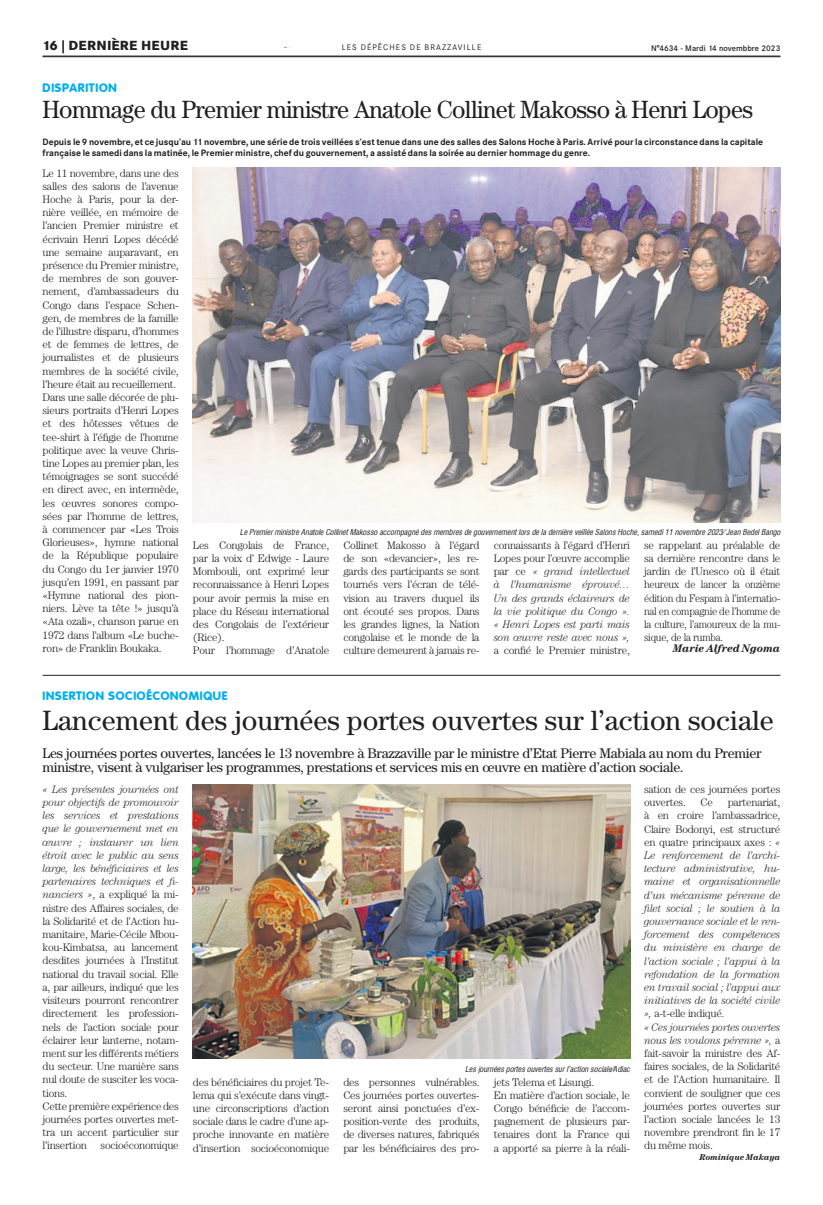
<style>
.page{position:relative;width:823px;height:1205px;background:#fff}
.page>*{position:absolute;margin:0;border:0;box-sizing:border-box;transform-origin:0 0}
.t1{font:28px "Century";color:#231f20}
.t2{font:25px "Century";letter-spacing:-.025em;color:#231f20;scale:.96 1}
.t3{font:14px/14px "Century";letter-spacing:-.02em;color:#231f20}
.t4{font:800 13px "Corporate SBQ";letter-spacing:.02em;color:#231f20}
.t5{font:800 12px "Corporate Rounded";letter-spacing:.06em;color:#00aeef}
.t6{font:300 11px/13.2px "Century";letter-spacing:-.025em;color:#231f20}
.t7{font:italic 300 11px/13.2px "Century";letter-spacing:-.025em;color:#231f20;text-align:justify;scale:.95 1}
.t8{font:italic 700 11px "Century";color:#231f20}
.t9{font:11px "Century";color:#ed028c}
.t10{font:700 9px/11px "Corporate SBQ";color:#231f20}
.t11{font:italic 700 8.5px "Century";color:#231f20}
.t12{font:italic 8px "Corporate Condensed";color:#231f20}
.t13{font:500 8px "Corporate SBQ";color:#231f20}
.t14{font:8px "Corporate SBQ";letter-spacing:.135em;color:#231f20}
.s1{color:#ffd500}
.s2{font-style:normal}
.s3{font-style:italic}
</style>
<div class="page">
<hr style="left:43px;top:56px;width:737px;height:1px;background:#231f20">
<img style="left:193px;top:168px;width:587px;height:354px">
<hr style="left:43px;top:675px;width:737px;height:1px;background:#231f20">
<img style="left:193px;top:784px;width:436px;height:275px">
<p class="t4" style="left:43px;top:38px;width:147px">16 | DERNIÈRE HEURE</p>
<p class="t14" style="left:341px;top:43px;width:141px">LES DÉPÊCHES DE BRAZZAVILLE</p>
<p class="t13" style="left:650px;top:43px;width:131px">N°4634 - Mardi 14 novembbre 2023</p>
<p class="t9" style="left:284px;top:38px;width:7px">.<span class="s1">.</span></p>
<p class="t5" style="left:43px;top:81px;width:76px">DISPARITION</p>
<h2 class="t2" style="left:43px;top:95px;width:741px">Hommage du Premier ministre Anatole Collinet Makosso à Henri Lopes</h2>
<p class="t10" style="left:43px;top:136px;width:721px">Depuis le 9 novembre, et ce jusqu’au 11 novembre, une série de trois veillées s’est tenue dans une des salles des Salons Hoche à Paris. Arrivé pour la circonstance dans la capitale française le samedi dans la matinée, le Premier ministre, chef du gouvernement, a assisté dans la soirée au dernier hommage du genre.</p>
<p class="t6" style="left:43px;top:166px;width:138px">Le 11 novembre, dans une des salles des salons de l’avenue<br>Hoche à Paris, pour la der&shy;nière veillée, en mémoire de l’ancien Premier ministre et écrivain Henri Lopes décédé une semaine auparavant, en présence du Premier ministre, de membres de son gouver&shy;nement, d’ambassadeurs du<br>Congo dans l’espace Schen&shy;gen, de membres de la famille de l’illustre disparu, d’hommes et de femmes de lettres, de journalistes et de plusieurs membres de la société civile, l’heure était au recueillement.<br>Dans une salle décorée de plu&shy;sieurs portraits d’Henri Lopes et des hôtesses vêtues de tee-shirt à l’éfigie de l’homme politique avec la veuve Chris&shy;tine Lopes au premier plan, les témoignages se sont succédé en direct avec, en intermède, les œuvres sonores compo&shy;sées par l’homme de lettres, à commencer par «Les Trois<br>Glorieuses», hymne national de la République populaire du Congo du 1er janvier 1970 jusqu’en 1991, en passant par «Hymne national des pion&shy;niers. Lève ta tête !» jusqu’à «Ata ozali», chanson parue en<br>1972 dans l’album «Le buche&shy;ron» de Franklin Boukaka.</p>
<p class="t12" style="left:240px;top:527px;width:541px">Le Premier ministre Anatole Collinet Makosso accompagné des membres de gouvernement lors de la dernière veillée Salons Hoche, samedi 11 novembre 2023/ Jean Bedel Bango</p>
<p class="t6" style="left:193px;top:538px;width:138px">Les Congolais de France, par la voix d’ Edwige - Laure<br>Mombouli, ont exprimé leur reconnaissance à Henri Lopes pour avoir permis la mise en place du Réseau international des Congolais de l’extérieur (Rice).<br>Pour l’hommage d’Anatole</p>
<p class="t6" style="left:343px;top:538px;width:138px;text-align:justify">Collinet Makosso à l’égard de son «devancier», les re&shy;gards des participants se sont tournés vers l’écran de télé&shy;vision au travers duquel ils ont écouté ses propos. Dans les grandes lignes, la Nation congolaise et le monde de la culture demeurent à jamais re-</p>
<p class="t7" style="left:493px;top:538px;width:145px"><span class="s2">connaissants à l’égard d’Henri Lopes pour l’œuvre accomplie par ce</span> « grand intellectuel à l’humanisme éprouvé… Un des grands éclaireurs de la vie politique du Congo ». « Henri Lopes est parti mais son œuvre reste avec nous »,</p>
<p class="t6" style="left:493px;top:644px;width:138px">a confié le Premier ministre,</p>
<p class="t6" style="left:643px;top:538px;width:138px;text-align:justify">se rappelant au préalable de sa dernière rencontre dans le jardin de l’Unesco où il était heureux de lancer la onzième édition du Fespam à l’internatio&shy;nal en compagnie de l’homme de la culture, l’amoureux de la mu&shy;sique, de la rumba.</p>
<p class="t8" style="left:672px;top:642px;width:109px">Marie Alfred Ngoma</p>
<p class="t5" style="left:43px;top:688px;width:186px">INSERTION SOCIOÉCONOMIQUE</p>
<h1 class="t1" style="left:43px;top:704px;width:732px">Lancement des journées portes ouvertes sur l’action sociale</h1>
<p class="t3" style="left:43px;top:746px;width:720px">Les journées portes ouvertes, lancées le 13 novembre à Brazzaville par le ministre d’Etat Pierre Mabiala au nom du Premier ministre, visent à vulgariser les programmes, prestations et services mis en œuvre en matière d’action sociale.</p>
<p class="t6" style="left:43px;top:782px;width:138px"><span class="s3">« Les présentes journées ont pour objectifs de promouvoir les services et prestations que le gouvernement met en œuvre ; instaurer un lien étroit avec le public au sens large, les bénéficiaires et les partenaires techniques et fi&shy;nanciers »</span>, a expliqué la mi&shy;nistre des Affaires sociales, de la Solidarité et de l’Action hu&shy;manitaire, Marie-Cécile Mbou&shy;kou-Kimbatsa, au lancement desdites journées à l’Institut national du travail social. Elle a, par ailleurs, indiqué que les visiteurs pourront rencontrer directement les profession&shy;nels de l’action sociale pour éclairer leur lanterne, notam&shy;ment sur les différents métiers du secteur. Une manière sans nul doute de susciter les voca&shy;tions.<br>Cette première expérience des journées portes ouvertes met&shy;tra un accent particulier sur l’insertion socioéconomique</p>
<p class="t12" style="left:465px;top:1064px;width:166px">Les journées portes ouvertes sur l’action sociale/Adiac</p>
<p class="t6" style="left:193px;top:1075px;width:138px;text-align:justify">des bénéficiaires du projet Te&shy;lema qui s’exécute dans vingt&shy;une circonscriptions d’action sociale dans le cadre d’une ap&shy;proche innovante en matière d’insertion socioéconomique</p>
<p class="t6" style="left:343px;top:1075px;width:138px;text-align:justify">des personnes vulnérables.<br>Ces journées portes ouvertes&shy;seront ainsi ponctuées d’ex&shy;position-vente des produits, de diverses natures, fabriqués par les bénéficiaires des pro-</p>
<p class="t6" style="left:493px;top:1075px;width:138px">jets Telema et Lisungi.<br>En matière d’action sociale, le<br>Congo bénéficie de l’accom&shy;pagnement de plusieurs par&shy;tenaires dont la France qui a apporté sa pierre à la réali-</p>
<p class="t6" style="left:643px;top:782px;width:138px">sation de ces journées portes ouvertes.</p>
<p class="t6" style="left:700px;top:795px;width:14px">Ce</p>
<p class="t7" style="left:643px;top:796px;width:145px;text-align:left;text-indent:83px"><span class="s2">partenariat, à en croire l’ambassadrice,<br>Claire Bodonyi, est structuré en quatre principaux axes :</span> «<br>Le renforcement de l’archi&shy;tecture administrative, hu&shy;maine et organisationnelle d’un mécanisme pérenne de filet social ; le soutien à la gouvernance sociale et le ren&shy;forcement des compétences du ministère en charge de l’action sociale ; l’appui à la refondation de la formation en travail social ; l’appui aux initiatives de la société civile », <span class="s2">a-t-elle indiqué.<br></span>« Ces journées portes ouvertes nous les voulons pérenne », <span class="s2">a fait-savoir la ministre des Af&shy;faires sociales, de la Solidarité et de l’Action humanitaire. Il convient de souligner que ces journées portes ouvertes sur l’action sociale lancées le 13 novembre prendront fin le 17 du même mois.</span></p>
<p class="t11" style="left:699px;top:1152px;width:82px">Rominique Makaya</p>
</div>
